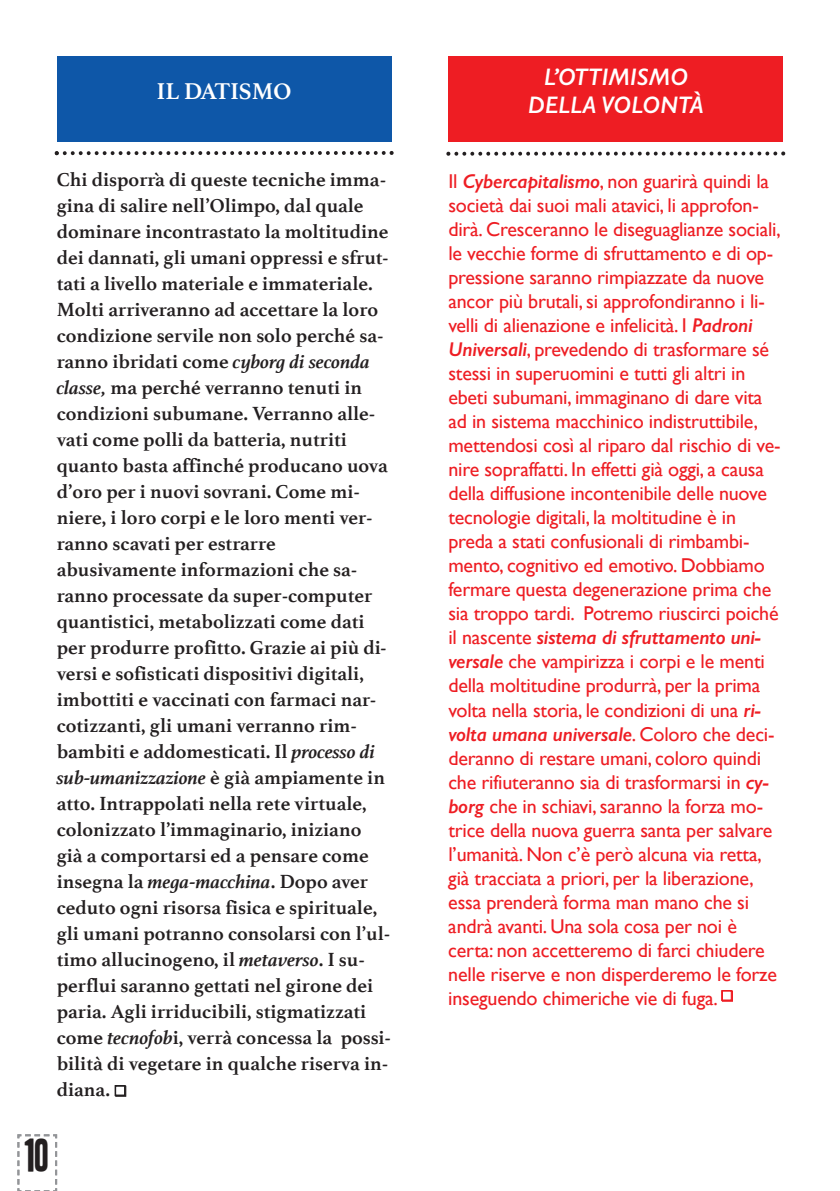
<style>
.page{position:relative;width:840px;height:1191px;background:#fff}
.page>*{position:absolute;margin:0;border:0;box-sizing:border-box;transform-origin:0 0}
.t1{font:40px "Headline One HPLHS";color:#231f20}
.t2{font:italic 600 24px/28px "Gill Sans";color:#fff;text-align:center}
.t3{font:700 24px "Athelas";color:#fff}
.t4{font:20px/24px "Gill Sans";letter-spacing:-.01em;color:#ee1d23}
.t5{font:700 20px/26px "Athelas";color:#231f20}
.s1{font-style:italic}
.s2{font-family:"Menlo"}
.s3{font-weight:600;font-style:italic}
</style>
<div class="page">
<svg style="left:55px;top:151px;width:338px;height:4px"></svg>
<svg style="left:446px;top:151px;width:338px;height:5px"></svg>
<svg style="left:17px;top:1134px;width:41px;height:57px"></svg>
<div style="left:57px;top:57px;width:334px;height:85px;background:#0e57a8"></div>
<div style="left:448px;top:57px;width:334px;height:85px;background:#ee1d23"></div>
<p class="t3" style="left:157px;top:78px;width:136px">IL DATISMO</p>
<p class="t2" style="left:527px;top:62px;width:177px">L’OTTIMISMO<br>DELLA VOLONTÀ</p>
<p class="t5" style="left:57px;top:166px;width:335px">Chi disporràdi queste tecniche imma&shy;gina di salire nell’Olimpo, dal quale dominare incontrastato la moltitudine dei dannati, gli umani oppressi e sfrut&shy;tati a livello materiale e immateriale.<br>Molti arriveranno ad accettare la loro condizione servile non solo perché sa&shy;ranno ibridati come <span class="s1">cyborg di seconda classe,</span> ma perché verranno tenuti in condizioni subumane. Verranno alle&shy;vati come polli da batteria, nutriti quanto basta affinché producano uova d’oro per i nuovi sovrani. Come mi&shy;niere, i loro corpi e le loro menti ver&shy;ranno scavati per estrarre abusivamente informazioni che sa&shy;ranno processate da super-computer quantistici, metabolizzati come dati per produrre profitto. Grazie ai più di&shy;versi e sofisticati dispositivi digitali, imbottiti e vaccinati con farmaci nar&shy;cotizzanti, gli umani verranno rim&shy;bambiti e addomesticati. Il <span class="s1">processo di sub-umanizzazione</span> è già ampiamente in atto. Intrappolati nella rete virtuale, colonizzato l’immaginario, iniziano già a comportarsi ed a pensare come insegna la <span class="s1">mega-macchina</span>. Dopo aver ceduto ogni risorsa fisica e spirituale, gli umani potranno consolarsi con l’ul&shy;timo allucinogeno, il <span class="s1">metaverso</span>. I su&shy;perflui saranno gettati nel girone dei paria. Agli irriducibili, stigmatizzati come <span class="s1">tecnofob</span>i, verrà concessa la possi&shy;bilità di vegetare in qualche riserva in&shy;diana. <span class="s2">❏</span></p>
<p class="t4" style="left:448px;top:169px;width:334px">Il <span class="s3">Cybercapitalismo</span>, non guarirà quindi la società dai suoi mali atavici, li approfon&shy;dirà. Cresceranno le diseguaglianze sociali, le vecchie forme di sfruttamento e di op&shy;pressione saranno rimpiazzate da nuove ancor più brutali, si approfondiranno i li&shy;velli di alienazione e infelicità. I <span class="s3">Padroni Universali</span>, prevedendo di trasformare sé stessi in superuomini e tutti gli altri in ebeti subumani, immaginano di dare vita ad in sistema macchinico indistruttibile, mettendosi così al riparo dal rischio di ve&shy;nire sopraffatti. In effetti già oggi, a causa della diffusione incontenibile delle nuove tecnologie digitali, la moltitudine è in preda a stati confusionali di rimbambi&shy;mento, cognitivo ed emotivo. Dobbiamo fermare questa degenerazione prima che sia troppo tardi. Potremo riuscirci poiché il nascente <span class="s3">sistema di sfruttamento uni&shy;versale</span> che vampirizza i corpi e le menti della moltitudine produrrà, per la prima volta nella storia, le condizioni di una <span class="s3">ri&shy;volta umana universale</span>. Coloro che deci&shy;deranno di restare umani, coloro quindi che rifiuteranno sia di trasformarsi in <span class="s3">cy&shy;borg</span> che in schiavi, saranno la forza mo&shy;trice della nuova guerra santa per salvare l’umanità. Non c’è però alcuna via retta, già tracciata a priori, per la liberazione, essa prenderà forma man mano che si andrà avanti. Una sola cosa per noi è certa: non accetteremo di farci chiudere nelle riserve e non disperderemo le forze inseguendo chimeriche vie di fuga. <sup>❏</sup></p>
<h1 class="t1" style="left:25px;top:1136px;width:26px">10</h1>
</div>
